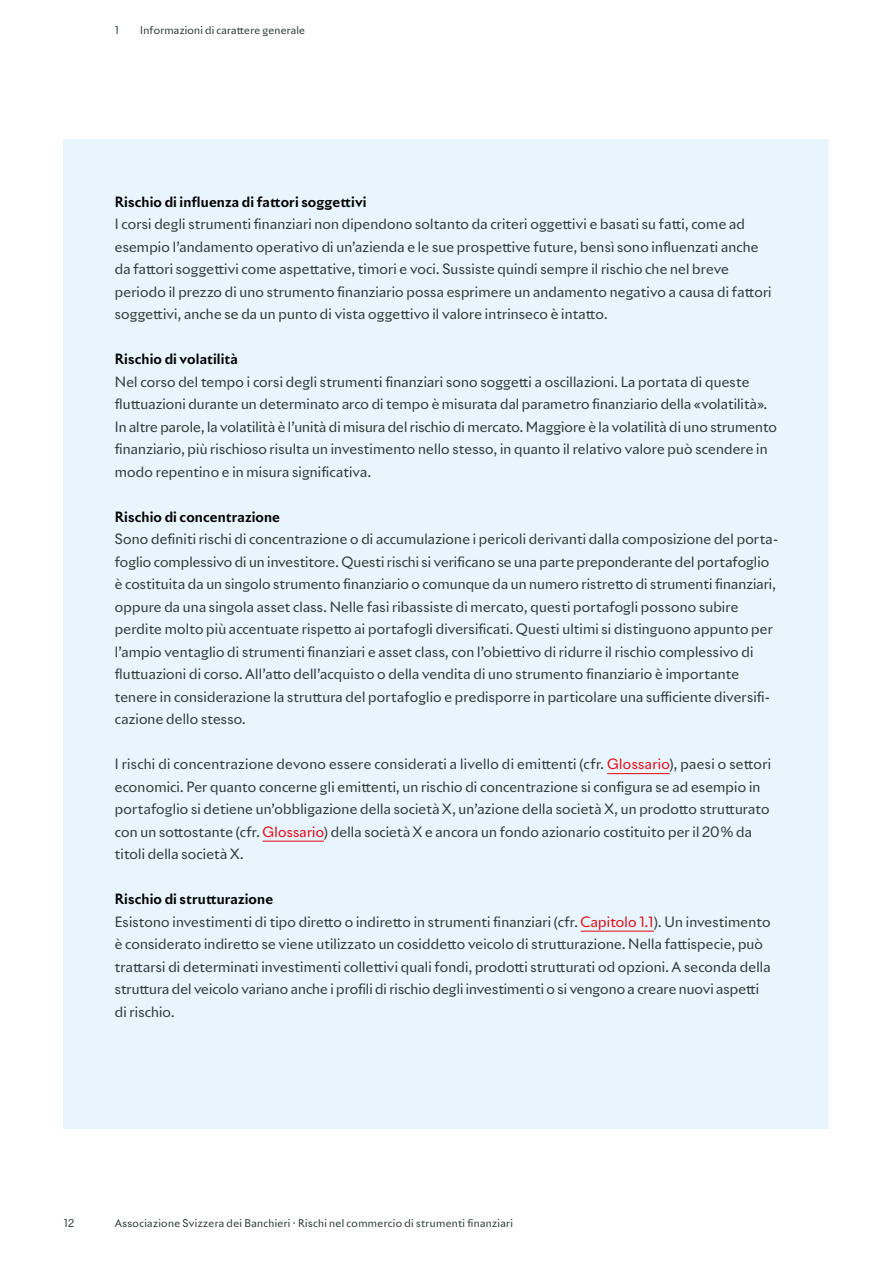
<style>
.page{position:relative;width:893px;height:1263px;background:#fff}
.page>*{position:absolute;margin:0;border:0;box-sizing:border-box;transform-origin:0 0}
.t1{font:13.8px/22.5px "Riviera Nights";letter-spacing:.01em;color:#30383b}
.t2{font:700 13.8px "Riviera Nights";letter-spacing:.01em;color:#000}
.t3{font:10.5px "Riviera Nights";letter-spacing:.03em;color:#30383b}
.s1{color:#e30613}
.s2{font-weight:700;color:#000}
</style>
<div class="page">
<div style="left:64px;top:139px;width:765px;height:990px;background:#e8f5fc"></div>
<hr style="left:607px;top:773px;width:63px;height:1px;background:#e30613">
<hr style="left:263px;top:841px;width:61px;height:1px;background:#e30613">
<hr style="left:581px;top:931px;width:73px;height:1px;background:#e30613">
<p class="t3" style="left:115px;top:23px;width:5px">1</p>
<p class="t3" style="left:140px;top:23px;width:166px">Informazioni di carattere generale</p>
<p class="t2" style="left:115px;top:193px;width:253px">Rischio di influenza di fattori soggettivi</p>
<p class="t1" style="left:115px;top:213px;width:658px">I corsi degli strumenti finanziari non dipendono soltanto da criteri oggettivi e basati su fatti, come ad esempio l’andamento operativo di un’azienda e le sue prospettive future, bensì sono influenzati anche da fattori soggettivi come aspettative, timori e voci. Sussiste quindi sempre il rischio che nel breve periodo il prezzo di uno strumento finanziario possa esprimere un andamento negativo a causa di fattori soggettivi, anche se da un punto di vista oggettivo il valore intrinseco è intatto.</p>
<p class="t2" style="left:115px;top:350px;width:125px">Rischio di volatilità</p>
<p class="t1" style="left:115px;top:370px;width:664px">Nel corso del tempo i corsi degli strumenti finanziari sono soggetti a oscillazioni. La portata di queste fluttuazioni durante un determinato arco di tempo è misurata dal parametro finanziario della «volatilità».<br>In altre parole, la volatilità è l’unità di misura del rischio di mercato. Maggiore è la volatilità di uno strumento finanziario, più rischioso risulta un investimento nello stesso, in quanto il relativo valore può scendere in modo repentino e in misura significativa.</p>
<p class="t2" style="left:115px;top:508px;width:167px">Rischio di concentrazione</p>
<p class="t1" style="left:115px;top:528px;width:665px">Sono definiti rischi di concentrazione o di accumulazione i pericoli derivanti dalla composizione del porta&shy;foglio complessivo di un investitore. Questi rischi si verificano se una parte preponderante del portafoglio è costituita da un singolo strumento finanziario o comunque da un numero ristretto di strumenti finanziari, oppure da una singola asset class. Nelle fasi ribassiste di mercato, questi portafogli possono subire perdite molto più accentuate rispetto ai portafogli diversificati. Questi ultimi si distinguono appunto per l’ampio ventaglio di strumenti finanziari e asset class, con l’obiettivo di ridurre il rischio complessivo di fluttuazioni di corso. All’atto dell’acquisto o della vendita di uno strumento finanziario è importante tenere in considerazione la struttura del portafoglio e predisporre in particolare una sufficiente diversifi&shy;cazione dello stesso.</p>
<p class="t1" style="left:115px;top:753px;width:658px">I rischi di concentrazione devono essere considerati a livello di emittenti (cfr. <span class="s1">Glossario</span>), paesi o settori economici. Per quanto concerne gli emittenti, un rischio di concentrazione si configura se ad esempio in portafoglio si detiene un’obbligazione della società X, un’azione della società X, un prodotto strutturato con un sottostante (cfr. <span class="s1">Glossario</span>) della società X e ancora un fondo azionario costituito per il 20 % da titoli della società X.</p>
<p class="t1" style="left:115px;top:888px;width:657px"><span class="s2">Rischio di strutturazione<br></span>Esistono investimenti di tipo diretto o indiretto in strumenti finanziari (cfr. <span class="s1">Capitolo 1.1</span>). Un investimento è considerato indiretto se viene utilizzato un cosiddetto veicolo di strutturazione. Nella fattispecie, può trattarsi di determinati investimenti collettivi quali fondi, prodotti strutturati od opzioni. A seconda della struttura del veicolo variano anche i profili di rischio degli investimenti o si vengono a creare nuovi aspetti di rischio.</p>
<p class="t3" style="left:64px;top:1217px;width:12px">12</p>
<p class="t3" style="left:115px;top:1217px;width:400px">Associazione Svizzera dei Banchieri · Rischi nel commercio di strumenti finanziari</p>
</div>
